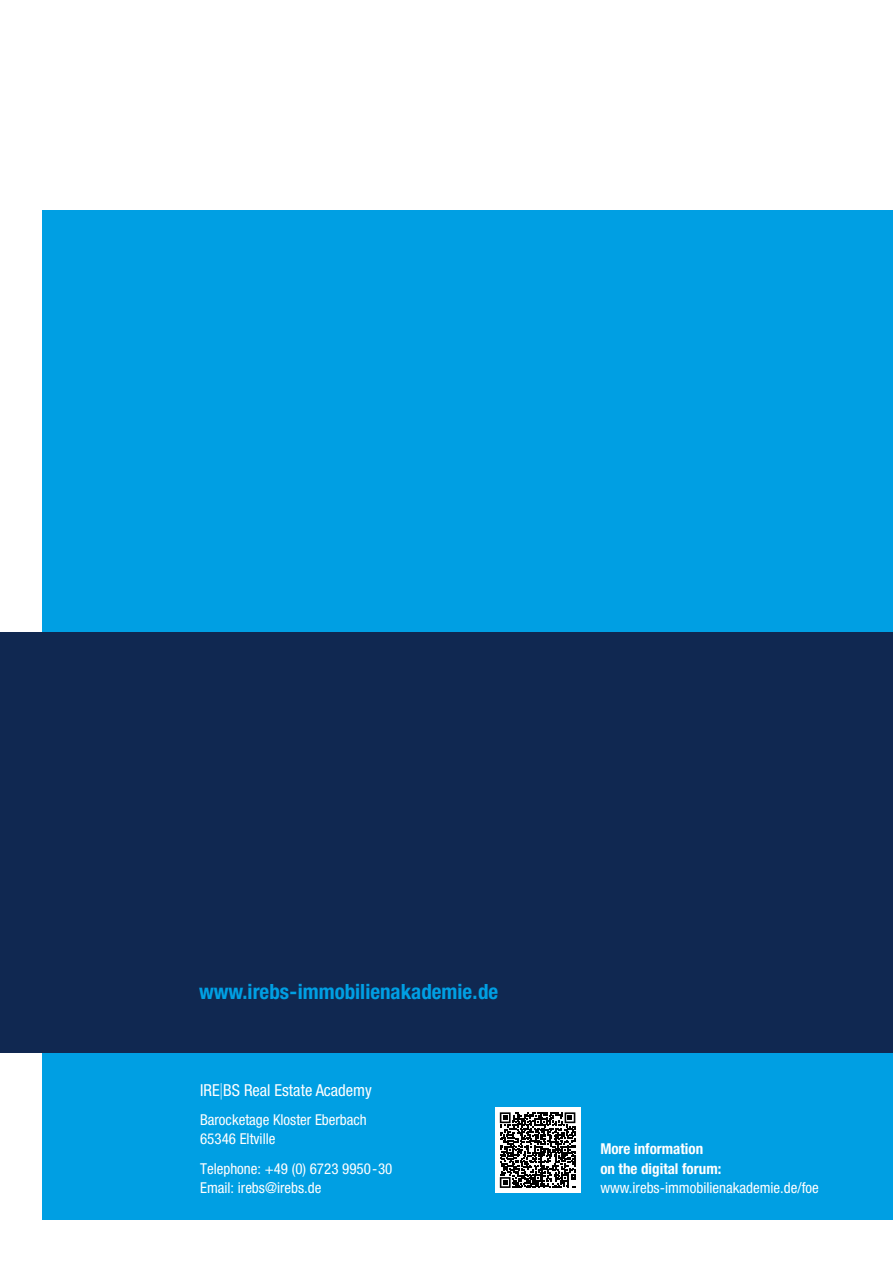
<style>
.page{position:relative;width:893px;height:1263px;background:#fff}
.page>*{position:absolute;margin:0;border:0;box-sizing:border-box;transform-origin:0 0}
.t1{font:700 condensed 21px "Helvetica Neue LT Pro";color:#009fe3}
.t2{font:condensed 16.5px "Helvetica Neue LT Pro";color:#fff}
.t3{font:condensed 15px/19.5px "Helvetica Neue LT Pro";color:#fff}
.t4{font:700 condensed 15px/19.5px "Helvetica Neue LT Pro";color:#fff}
.s1{font-weight:100;font-stretch:normal}
</style>
<div class="page">
<div style="left:43px;top:210px;width:850px;height:1010px;background:#009fe3"></div>
<div style="left:0;top:631px;width:893px;height:421px;background:#102851"></div>
<div style="left:495px;top:1107px;width:85px;height:86px;background:#fff"></div>
<svg style="left:500px;top:1112px;width:75px;height:76px"></svg>
<h1 class="t1" style="left:199px;top:979px;width:301px">www.irebs-immobilienakademie.de</h1>
<p class="t2" style="left:200px;top:1080px;width:173px">IRE<span class="s1">|</span>BS Real Estate Academy</p>
<p class="t3" style="left:200px;top:1110px;width:168px">Barocketage Kloster Eberbach<br>65346 Eltville</p>
<p class="t3" style="left:200px;top:1158px;width:194px">Telephone: +49 (0) 6723 9950-30<br>Email: irebs@irebs.de</p>
<p class="t4" style="left:600px;top:1139px;width:122px">More information on the digital forum:</p>
<p class="t3" style="left:600px;top:1178px;width:220px">www.irebs-immobilienakademie.de/foe</p>
</div>
